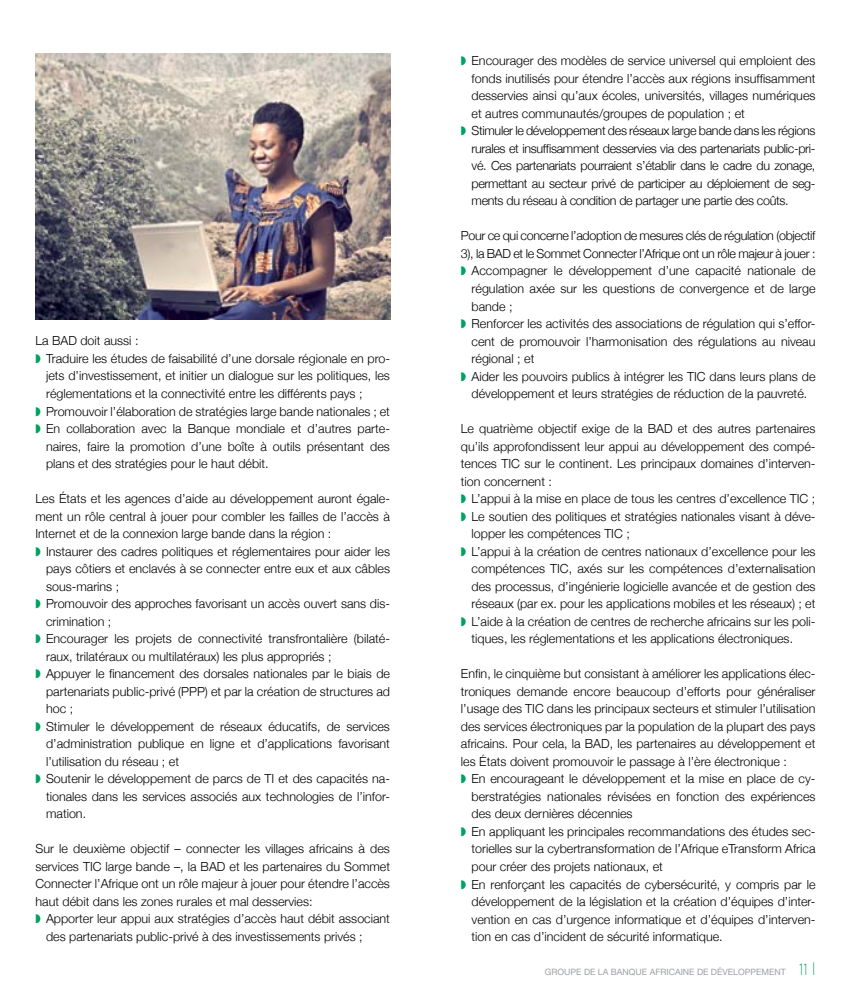
<style>
.page{position:relative;width:851px;height:993px;background:#fff}
.page>*{position:absolute;margin:0;border:0;box-sizing:border-box;transform-origin:0 0}
.t1{font:300 12.5px/17.5px "Helvetica Neue";color:#000}
.t2{font:300 12.5px/17.5px "Helvetica Neue";letter-spacing:-.025em;color:#000}
.t3{font:8.75px "Helvetica Neue LT Std";color:#9d9fa2}
.s1{font-family:"Kabel";font-weight:300;font-size:17.5px;color:#00a160}
</style>
<div class="page">
<img style="left:35px;top:53px;width:355px;height:266px">
<p class="t1" style="left:46px;top:332px;width:345px;text-indent:-11px">La BAD doit aussi :<br>Traduire les études de faisabilité d’une dorsale régionale en pro&shy;jets d’investissement, et initier un dialogue sur les politiques, les réglementations et la connectivité entre les différents pays ; Promouvoir l’élaboration de stratégies large bande nationales ; et En collaboration avec la Banque mondiale et d’autres parte&shy;naires, faire la promotion d’une boîte à outils présentant des plans et des stratégies pour le haut débit.</p>
<p class="t1" style="left:35px;top:489px;width:356px;text-align:justify">Les États et les agences d’aide au développement auront égale&shy;ment un rôle central à jouer pour combler les failles de l’accès à Internet et de la connexion large bande dans la région :</p>
<p class="t1" style="left:46px;top:542px;width:345px">Instaurer des cadres politiques et réglementaires pour aider les pays côtiers et enclavés à se connecter entre eux et aux câbles sous-marins ;<br>Promouvoir des approches favorisant un accès ouvert sans dis&shy;crimination ;<br>Encourager les projets de connectivité transfrontalière (bilaté&shy;raux, trilatéraux ou multilatéraux) les plus appropriés ;<br>Appuyer le financement des dorsales nationales par le biais de partenariats public-privé (PPP) et par la création de structures ad hoc ;<br>Stimuler le développement de réseaux éducatifs, de services d’administration publique en ligne et d’applications favorisant l’utilisation du réseau ; et<br>Soutenir le développement de parcs de TI et des capacités na&shy;tionales dans les services associés aux technologies de l’infor&shy;mation.</p>
<p class="t1" style="left:35px;top:839px;width:356px;text-align:justify">Sur le deuxième objectif – connecter les villages africains à des services TIC large bande –, la BAD et les partenaires du Sommet Connecter l’Afrique ont un rôle majeur à jouer pour étendre l’accès haut débit dans les zones rurales et mal desservies:</p>
<p class="t1" style="left:46px;top:909px;width:345px">Apporter leur appui aux stratégies d’accès haut débit associant des partenariats public-privé à des investissements privés ;</p>
<p class="t2" style="left:471px;top:52px;width:345px">Encourager des modèles de service universel qui emploient des fonds inutilisés pour étendre l’accès aux régions insuffisamment desservies ainsi qu’aux écoles, universités, villages numériques et autres communautés/groupes de population ; et<br>Stimuler le développement des réseaux large bande dans les régions rurales et insuffisamment desservies via des partenariats public-pri&shy;vé. Ces partenariats pourraient s’établir dans le cadre du zonage, permettant au secteur privé de participer au déploiement de seg&shy;ments du réseau à condition de partager une partie des coûts.</p>
<p class="t2" style="left:461px;top:227px;width:356px">Pour ce qui concerne l’adoption de mesures clés de régulation (objectif</p>
<p class="t2" style="left:461px;top:244px;width:356px">3), la BAD et le Sommet Connecter l’Afrique ont un rôle majeur à jouer :</p>
<p class="t1" style="left:471px;top:262px;width:345px">Accompagner le développement d’une capacité nationale de</p>
<p class="t1" style="left:471px;top:279px;width:345px">régulation axée sur les questions de convergence et de large</p>
<p class="t1" style="left:471px;top:297px;width:42px">bande ;</p>
<p class="t1" style="left:471px;top:314px;width:345px">Renforcer les activités des associations de régulation qui s’effor-</p>
<p class="t1" style="left:471px;top:332px;width:345px">cent de promouvoir l’harmonisation des régulations au niveau</p>
<p class="t1" style="left:471px;top:349px;width:64px">régional ; et</p>
<p class="t1" style="left:471px;top:367px;width:345px">Aider les pouvoirs publics à intégrer les TIC dans leurs plans de</p>
<p class="t1" style="left:471px;top:384px;width:337px">développement et leurs stratégies de réduction de la pauvreté.</p>
<p class="t1" style="left:461px;top:419px;width:356px;text-align:justify">Le quatrième objectif exige de la BAD et des autres partenaires qu’ils approfondissent leur appui au développement des compé&shy;tences TIC sur le continent. Les principaux domaines d’interven&shy;tion concernent :</p>
<p class="t1" style="left:471px;top:489px;width:345px">L’appui à la mise en place de tous les centres d’excellence TIC ; Le soutien des politiques et stratégies nationales visant à déve&shy;lopper les compétences TIC ;<br>L’appui à la création de centres nationaux d’excellence pour les compétences TIC, axés sur les compétences d’externalisation des processus, d’ingénierie logicielle avancée et de gestion des réseaux (par ex. pour les applications mobiles et les réseaux) ; et L’aide à la création de centres de recherche africains sur les poli&shy;tiques, les réglementations et les applications électroniques.</p>
<p class="t1" style="left:461px;top:664px;width:356px;text-align:justify">Enfin, le cinquième but consistant à améliorer les applications élec&shy;troniques demande encore beaucoup d’efforts pour généraliser l’usage des TIC dans les principaux secteurs et stimuler l’utilisation des services électroniques par la population de la plupart des pays africains. Pour cela, la BAD, les partenaires au développement et les États doivent promouvoir le passage à l’ère électronique :</p>
<p class="t1" style="left:471px;top:769px;width:345px">En encourageant le développement et la mise en place de cy&shy;berstratégies nationales révisées en fonction des expériences des deux dernières décennies<br>En appliquant les principales recommandations des études sec&shy;torielles sur la cybertransformation de l’Afrique eTransform Africa pour créer des projets nationaux, et<br>En renforçant les capacités de cybersécurité, y compris par le développement de la législation et la création d’équipes d’inter&shy;vention en cas d’urgence informatique et d’équipes d’interven&shy;tion en cas d’incident de sécurité informatique.</p>
<p class="t3" style="left:545px;top:966px;width:272px">GROUPE DE LA BANQUE AFRICAINE DE DÉVELOPPEMENT <span class="s1">11 I</span></p>
</div>
